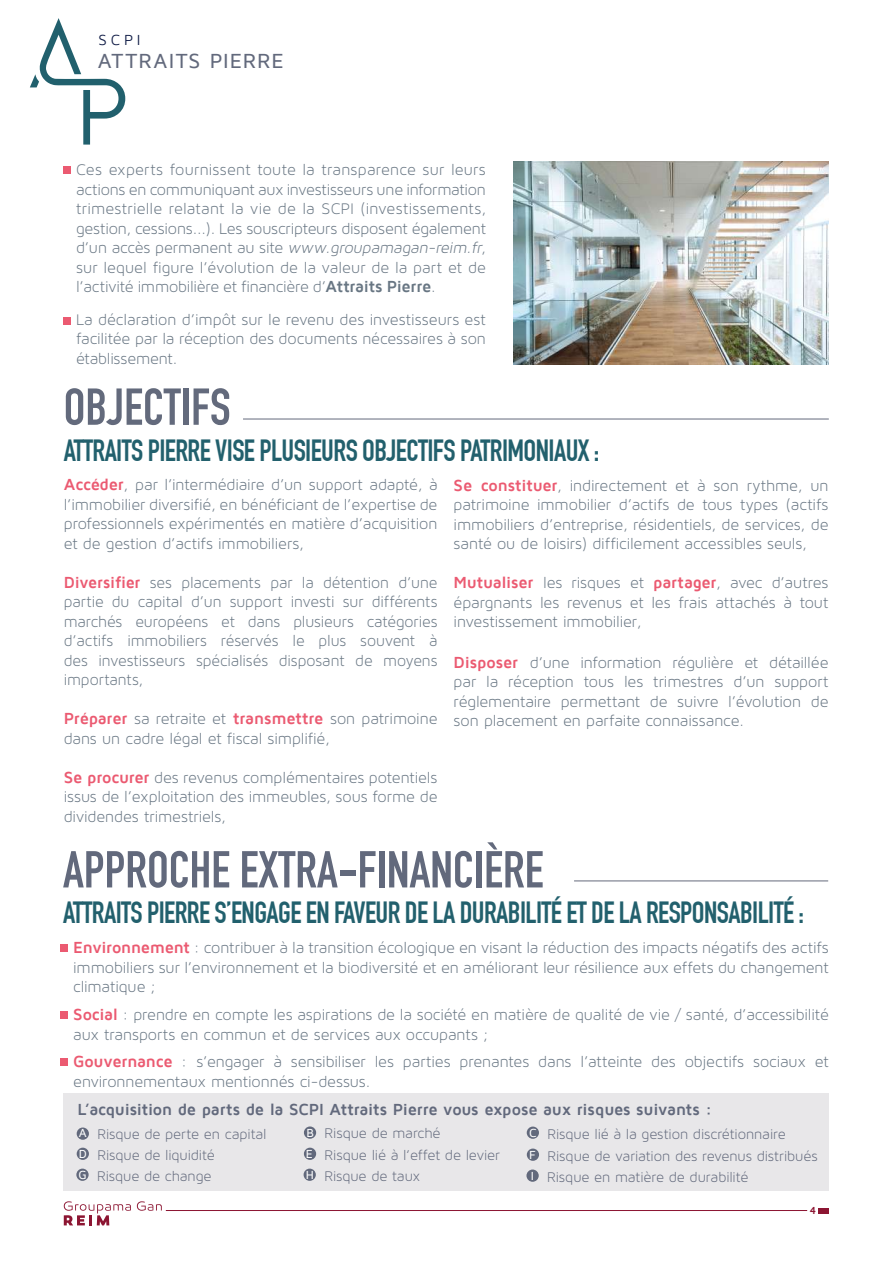
<style>
.page{position:relative;width:893px;height:1263px;background:#fff}
.page>*{position:absolute;margin:0;border:0;box-sizing:border-box;transform-origin:0 0}
.t1{font:700 51px "DIN Condensed";color:#62697c}
.t2{font:700 51px "DIN Condensed";color:#636a7c}
.t3{font:700 30px "DIN Condensed";letter-spacing:-.02em;color:#22606d}
.t4{font:500 21px "Maven Pro";letter-spacing:.05em;color:#62697c}
.t5{font:16.5px/19.5px "Maven Pro Light 300";letter-spacing:-.01em;color:#687683;text-align:justify}
.t6{font:700 16.5px "Maven Pro";letter-spacing:-.015em;color:#62697c}
.t7{font:15px "Maven Pro Light 300";letter-spacing:-.01em;color:#62697c}
.t8{font:15px "Maven Pro";color:#111d47}
.t9{font:700 10.5px "Maven Pro";color:#8c1532}
.s1{font-style:italic}
.s2{font-family:"Maven Pro";font-weight:700}
.s3{font-family:"Maven Pro";font-weight:700;color:#eb5a71}
.s4{color:#21606d}
.s5{font-family:"Maven Pro";font-weight:500;font-size:12px;color:#fff}
</style>
<div class="page">
<svg style="left:30px;top:18px;width:95px;height:127px"></svg>
<svg style="left:137px;top:1201px;width:25px;height:10px"></svg>
<svg style="left:64px;top:1201px;width:67px;height:24px"></svg>
<div style="left:818px;top:1208px;width:11px;height:5px;background:#8c1532"></div>
<hr style="left:166px;top:1210px;width:641px;height:1px;background:#8c1532">
<div style="left:63px;top:1094px;width:765px;height:97px;background:#e8e7e9"></div>
<div style="left:77px;top:1127px;width:12px;height:13px;background:#62697c;border-radius:50%"></div>
<div style="left:304px;top:1126px;width:12px;height:13px;background:#62697c;border-radius:50%"></div>
<div style="left:527px;top:1126px;width:12px;height:13px;background:#62697c;border-radius:50%"></div>
<div style="left:77px;top:1148px;width:12px;height:12px;background:#62697c;border-radius:50%"></div>
<div style="left:304px;top:1148px;width:12px;height:12px;background:#62697c;border-radius:50%"></div>
<div style="left:527px;top:1148px;width:12px;height:13px;background:#62697c;border-radius:50%"></div>
<div style="left:76px;top:1168px;width:13px;height:13px;background:#62697c;border-radius:50%"></div>
<div style="left:304px;top:1168px;width:12px;height:13px;background:#62697c;border-radius:50%"></div>
<div style="left:526px;top:1169px;width:13px;height:13px;background:#62697c;border-radius:50%"></div>
<hr style="left:243px;top:419px;width:586px;height:1px;background:#646a7c">
<div style="left:64px;top:166px;width:7px;height:7px;background:#eb5a71"></div>
<div style="left:64px;top:318px;width:7px;height:7px;background:#eb5a71"></div>
<img style="left:513px;top:161px;width:316px;height:203px">
<hr style="left:574px;top:880px;width:254px;height:1px;background:#646a7c">
<div style="left:61px;top:945px;width:7px;height:7px;background:#eb5a71"></div>
<div style="left:61px;top:1011px;width:7px;height:7px;background:#eb5a71"></div>
<div style="left:61px;top:1058px;width:7px;height:7px;background:#eb5a71"></div>
<p class="t8" style="left:99px;top:32px;width:43px">SCPI</p>
<p class="t4" style="left:98px;top:50px;width:187px">ATTRAITS PIERRE</p>
<p class="t5" style="left:76px;top:160px;width:412px">Ces experts fournissent toute la transparence sur leurs actions en communiquant aux investisseurs une information trimestrielle relatant la vie de la SCPI (investissements, gestion, cessions...). Les souscripteurs disposent également d ’ u n a ccès pe rm a n e nt a u site <span class="s1">www.groupamagan-reim.fr</span>, sur lequel figure l’évolution de la valeur de la part et de l’activité immobilière et financière d’<span class="s2">Attraits Pierre</span>.</p>
<p class="t5" style="left:76px;top:309px;width:411px">La déclaration d’impôt sur le revenu des investisseurs est facilitée par la réception des documents nécessaires à son établissement.</p>
<h1 class="t2" style="left:64px;top:377px;width:168px">OBJECTIFS</h1>
<h2 class="t3" style="left:64px;top:432px;width:537px">ATTRAITS PIERRE VISE PLUSIEURS OBJECTIFS PATRIMONIAUX :</h2>
<p class="t5" style="left:64px;top:475px;width:375px"><span class="s3">Accéder</span>, par l’intermédiaire d’un support adapté, à l’immobilier diversifié, en bénéficiant de l’expertise de professionnels expérimentés en matière d’acquisition et de gestion d’actifs immobiliers,</p>
<p class="t5" style="left:64px;top:573px;width:375px"><span class="s3">Diversifier</span> ses placements par la détention d’une partie du capital d’un support investi sur différents marchés européens et dans plusieurs catégories d’actifs immobiliers réservés le plus souvent à des investisseurs spécialisés disposant de moyens importants,</p>
<p class="t5" style="left:64px;top:709px;width:375px"><span class="s3">Préparer</span> sa retraite et <span class="s3">transmettre</span> son patrimoine dans un cadre légal et fiscal simplifié,</p>
<p class="t5" style="left:64px;top:768px;width:375px"><span class="s3">Se procurer</span> des revenus complémentaires potentiels issus de l’exploitation des immeubles, sous forme de dividendes trimestriels,</p>
<p class="t5" style="left:454px;top:476px;width:376px"><span class="s3">Se constituer</span>, indirectement et à son rythme, un patrimoine immobilier d’actifs de tous types (actifs immobiliers d’entreprise, résidentiels, de services, de santé ou de loisirs) difficilement accessibles seuls,</p>
<p class="t5" style="left:454px;top:573px;width:376px"><span class="s3">Mutualiser</span> les risques et <span class="s3">partager</span>, avec d’autres épargnants les revenus et les frais attachés à tout investissement immobilier,</p>
<p class="t5" style="left:454px;top:653px;width:376px"><span class="s3">Disposer</span> d’une information régulière et détaillée par la réception tous les trimestres d’un support réglementaire permettant de suivre l’évolution de son placement en parfaite connaissance.</p>
<h1 class="t1" style="left:63px;top:840px;width:482px">APPROCHE EXTRA-FINANCIÈRE</h1>
<h2 class="t3" style="left:63px;top:895px;width:742px">ATTRAITS PIERRE <span class="s4">S’ENGAGE</span> EN FAVEUR DE LA DURABILITÉ ET DE LA RESPONSABILITÉ :</h2>
<p class="t5" style="left:73px;top:938px;width:757px"><span class="s3">Environnement</span> : contribuer à la transition écologique en visant la réduction des impacts négatifs des actifs immobiliers sur l’environnement et la biodiversité et en améliorant leur résilience aux effets du changement climatique ;</p>
<p class="t5" style="left:73px;top:1005px;width:757px"><span class="s3">Social</span> : prendre en compte les aspirations de la société en matière de qualité de vie / santé, d’accessibilité aux transports en commun et de services aux occupants ;</p>
<p class="t5" style="left:73px;top:1052px;width:757px"><span class="s3">Gouvernance</span> : s’engager à sensibiliser les parties prenantes dans l’atteinte des objectifs sociaux et environnementaux mentionnés ci-dessus.</p>
<p class="t6" style="left:78px;top:1101px;width:636px">L’acquisition de parts de la SCPI Attraits Pierre vous expose aux risques suivants :</p>
<p class="t7" style="left:79px;top:1125px;width:189px"><span class="s5">A</span> Risque de perte en capital</p>
<p class="t7" style="left:306px;top:1125px;width:136px"><span class="s5">B</span> Risque de marché</p>
<p class="t7" style="left:529px;top:1125px;width:258px"><span class="s5">C</span> Risque lié à la gestion discrétionnaire</p>
<p class="t7" style="left:79px;top:1146px;width:138px"><span class="s5">D</span> Risque de liquidité</p>
<p class="t7" style="left:306px;top:1146px;width:196px"><span class="s5">E</span> Risque lié à l’effet de levier</p>
<p class="t7" style="left:529px;top:1147px;width:290px"><span class="s5">F</span> Risque de variation des revenus distribués</p>
<p class="t7" style="left:78px;top:1167px;width:135px"><span class="s5">G</span> Risque de change</p>
<p class="t7" style="left:306px;top:1167px;width:116px"><span class="s5">H</span> Risque de taux</p>
<p class="t7" style="left:531px;top:1168px;width:219px"><span class="s5">I</span> Risque en matière de durabilité</p>
<p class="t9" style="left:810px;top:1205px;width:8px">4</p>
</div>
